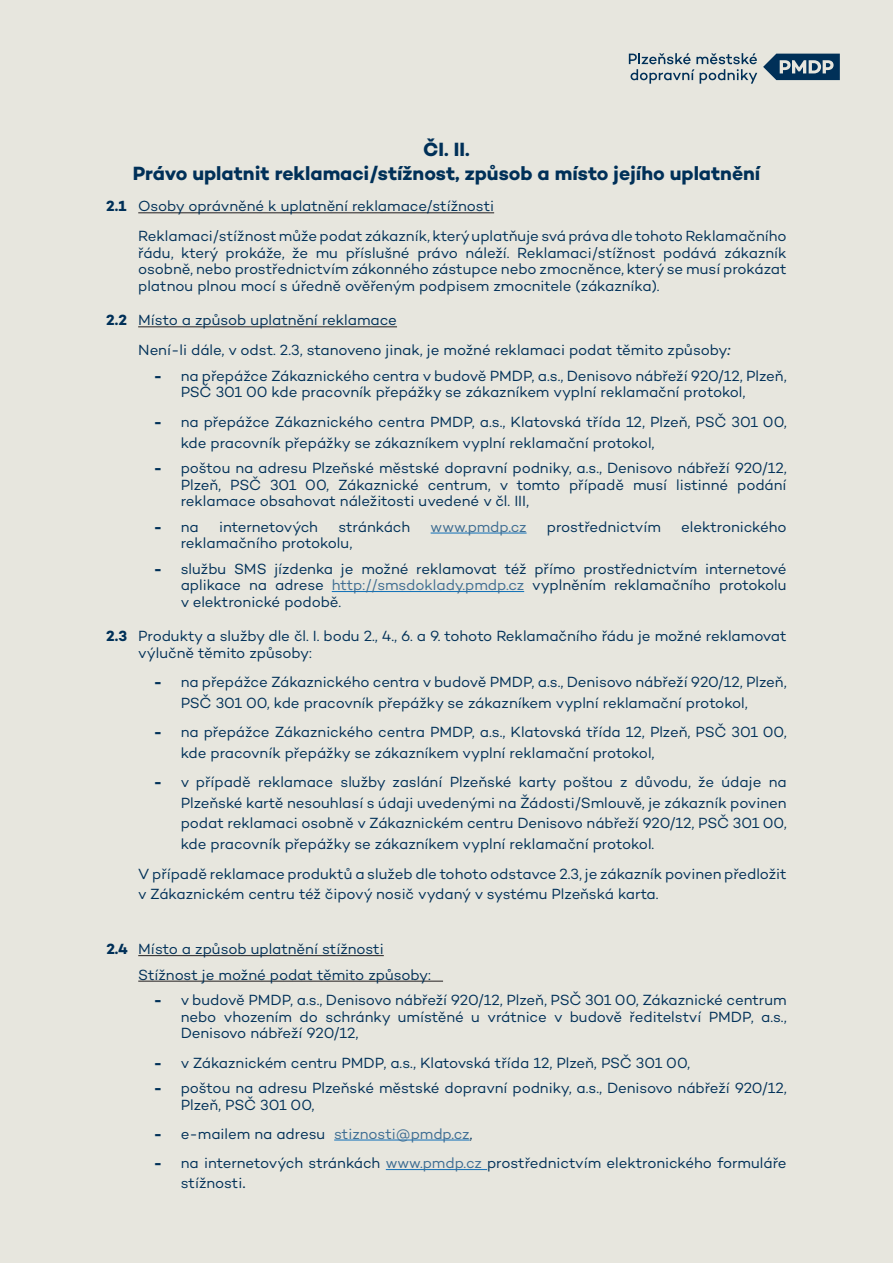
<style>
.page{position:relative;width:893px;height:1263px;background:#e7e6de}
.page>*{position:absolute;margin:0;border:0;box-sizing:border-box;transform-origin:0 0}
.t1{font:700 19.5px "Campton";color:#003058}
.Style4{font:15px/16.5px "Campton";letter-spacing:-.005em;color:#003058}
.Style3{font:15px/20.5px "Campton";letter-spacing:-.005em;color:#003058}
.t2{font:15px "Campton";color:#3d6c91}
.s1{font-weight:700}
.s2{font-weight:500;font-style:italic}
.s3{color:#3d6c91}
.s4{font-size:18px}
</style>
<div class="page">
<svg style="left:763px;top:54px;width:77px;height:26px"></svg>
<svg style="left:629px;top:53px;width:128px;height:31px"></svg>
<hr style="left:138px;top:212px;width:356px;height:1px;background:#231f20">
<hr style="left:138px;top:326px;width:259px;height:1px;background:#231f20">
<hr style="left:431px;top:533px;width:96px;height:1px;background:#0e6fb8">
<hr style="left:332px;top:591px;width:192px;height:1px;background:#0e6fb8">
<hr style="left:138px;top:955px;width:246px;height:1px;background:#231f20">
<hr style="left:138px;top:981px;width:305px;height:1px;background:#231f20">
<hr style="left:334px;top:1139px;width:136px;height:1px;background:#0e6fb8">
<hr style="left:386px;top:1169px;width:101px;height:1px;background:#0e6fb8">
<p class="t1" style="left:423px;top:137px;width:48px">ČI. II.</p>
<p class="t1" style="left:133px;top:161px;width:629px">Právo uplatnit reklamaci/stížnost, způsob a místo jejího uplatnění</p>
<p class="Style4" style="left:106px;top:198px;width:389px"><span class="s1">2.1</span> Osoby oprávněné k uplatnění reklamace/stížnosti</p>
<p class="Style4" style="left:138px;top:228px;width:650px;text-align:justify">Reklamaci/stížnost může podat zákazník, který uplatňuje svá práva dle tohoto Reklamačního řádu, který prokáže, že mu příslušné právo náleží. Reklamaci/stížnost podává zákazník osobně, nebo prostřednictvím zákonného zástupce nebo zmocněnce, který se musí prokázat platnou plnou mocí s úředně ověřeným podpisem zmocnitele (zákazníka).</p>
<p class="Style4" style="left:106px;top:312px;width:292px"><span class="s1">2.2</span> Místo a způsob uplatnění reklamace</p>
<p class="Style4" style="left:138px;top:342px;width:594px">Není-li dále, v odst. 2.3, stanoveno jinak, je možné reklamaci podat těmito způsoby<span class="s2">:</span></p>
<p class="Style4" style="left:181px;top:367px;width:607px;text-indent:-27px"><span class="s1">-</span> na přepážce Zákaznického centra v budově PMDP, a.s., Denisovo nábřeží 920/12, Plzeň,<br>PSČ 301 00 kde pracovník přepážky se zákazníkem vyplní reklamační protokol,</p>
<p class="Style4" style="left:181px;top:411px;width:607px;line-height:20.5px;text-indent:-27px"><span class="s1">-</span> na přepážce Zákaznického centra PMDP, a.s., Klatovská třída 12, Plzeň, PSČ 301 00, kde pracovník přepážky se zákazníkem vyplní reklamační protokol,</p>
<p class="Style4" style="left:181px;top:459px;width:607px;text-align:justify;text-indent:-27px"><span class="s1">-</span> poštou na adresu Plzeňské městské dopravní podniky, a.s., Denisovo nábřeží 920/12, Plzeň, PSČ 301 00, Zákaznické centrum, v tomto případě musí listinné podání reklamace obsahovat náležitosti uvedené v čl. III,</p>
<p class="Style4" style="left:154px;top:518px;width:46px"><span class="s1">-</span> na</p>
<p class="Style4" style="left:219px;top:518px;width:101px">internetových</p>
<p class="Style4" style="left:338px;top:518px;width:73px">stránkách</p>
<p class="t2" style="left:431px;top:517px;width:97px">www.pmdp.cz</p>
<p class="Style4" style="left:547px;top:518px;width:116px">prostřednictvím</p>
<p class="Style4" style="left:681px;top:518px;width:107px">elektronického</p>
<p class="Style4" style="left:181px;top:534px;width:173px">reklamačního protokolu,</p>
<p class="Style4" style="left:181px;top:560px;width:607px;text-align:justify;text-indent:-27px"><span class="s1">-</span> službu SMS jízdenka je možné reklamovat též přímo prostřednictvím internetové aplikace na adrese <span class="s3">http://smsdoklady.pmdp.cz</span> vyplněním reklamačního protokolu v elektronické podobě.</p>
<p class="Style4" style="left:138px;top:627px;width:650px;text-indent:-32px"><span class="s1">2.3</span> Produkty a služby dle čl. I. bodu 2., 4., 6. a 9. tohoto Reklamačního řádu je možné reklamovat výlučně těmito způsoby:</p>
<p class="Style4" style="left:181px;top:671px;width:607px;line-height:20.5px;text-indent:-27px"><span class="s1">-</span> na přepážce Zákaznického centra v budově PMDP, a.s., Denisovo nábřeží 920/12, Plzeň,<br>PSČ 301 00, kde pracovník přepážky se zákazníkem vyplní reklamační protokol,</p>
<p class="Style4" style="left:181px;top:721px;width:607px;line-height:20.5px;text-indent:-27px"><span class="s1">-</span> na přepážce Zákaznického centra PMDP, a.s., Klatovská třída 12, Plzeň, PSČ 301 00, kde pracovník přepážky se zákazníkem vyplní reklamační protokol,</p>
<p class="Style4" style="left:181px;top:772px;width:607px;line-height:20.5px;text-align:justify;text-indent:-27px"><span class="s1">-</span> v případě reklamace služby zaslání Plzeňské karty poštou z důvodu, že údaje na Plzeňské kartě nesouhlasí s údaji uvedenými na Žádosti/Smlouvě, je zákazník povinen podat reklamaci osobně v Zákaznickém centru Denisovo nábřeží 920/12, PSČ 301 00, kde pracovník přepážky se zákazníkem vyplní reklamační protokol.</p>
<p class="Style3" style="left:138px;top:863px;width:650px">V případě reklamace produktů a služeb dle tohoto odstavce 2.3, je zákazník povinen předložit v Zákaznickém centru též čipový nosič vydaný v systému Plzeňská karta.</p>
<p class="Style4" style="left:106px;top:940px;width:279px"><span class="s1">2.4</span> Místo a způsob uplatnění stížnosti</p>
<p class="Style4" style="left:138px;top:966px;width:294px">Stížnost je možné podat těmito způsoby:</p>
<p class="Style4" style="left:181px;top:991px;width:607px;text-align:justify;text-indent:-27px"><span class="s1">-</span> v budově PMDP, a.s., Denisovo nábřeží 920/12, Plzeň, PSČ 301 00, Zákaznické centrum nebo vhozením do schránky umístěné u vrátnice v budově ředitelství PMDP, a.s., Denisovo nábřeží 920/12,</p>
<p class="Style4" style="left:154px;top:1054px;width:538px"><span class="s1">-</span> v Zákaznickém centru PMDP, a.s., Klatovská třída 12, Plzeň, PSČ 301 00,</p>
<p class="Style4" style="left:181px;top:1079px;width:607px;text-indent:-27px"><span class="s1">-</span> poštou na adresu Plzeňské městské dopravní podniky, a.s., Denisovo nábřeží 920/12,<br>Plzeň, PSČ 301 00,</p>
<p class="Style4" style="left:154px;top:1125px;width:320px"><span class="s1">-</span> e-mailem na adresu <span class="s3">stiznosti@pmdp.cz</span>,</p>
<p class="Style4" style="left:181px;top:1153px;width:607px;line-height:19.8px;text-indent:-27px"><span class="s1">-</span> na internetových stránkách <span class="s3">www.pmdp.cz</span> prostřednictvím elektronického formuláře stížnosti<span class="s4">.</span></p>
</div>
